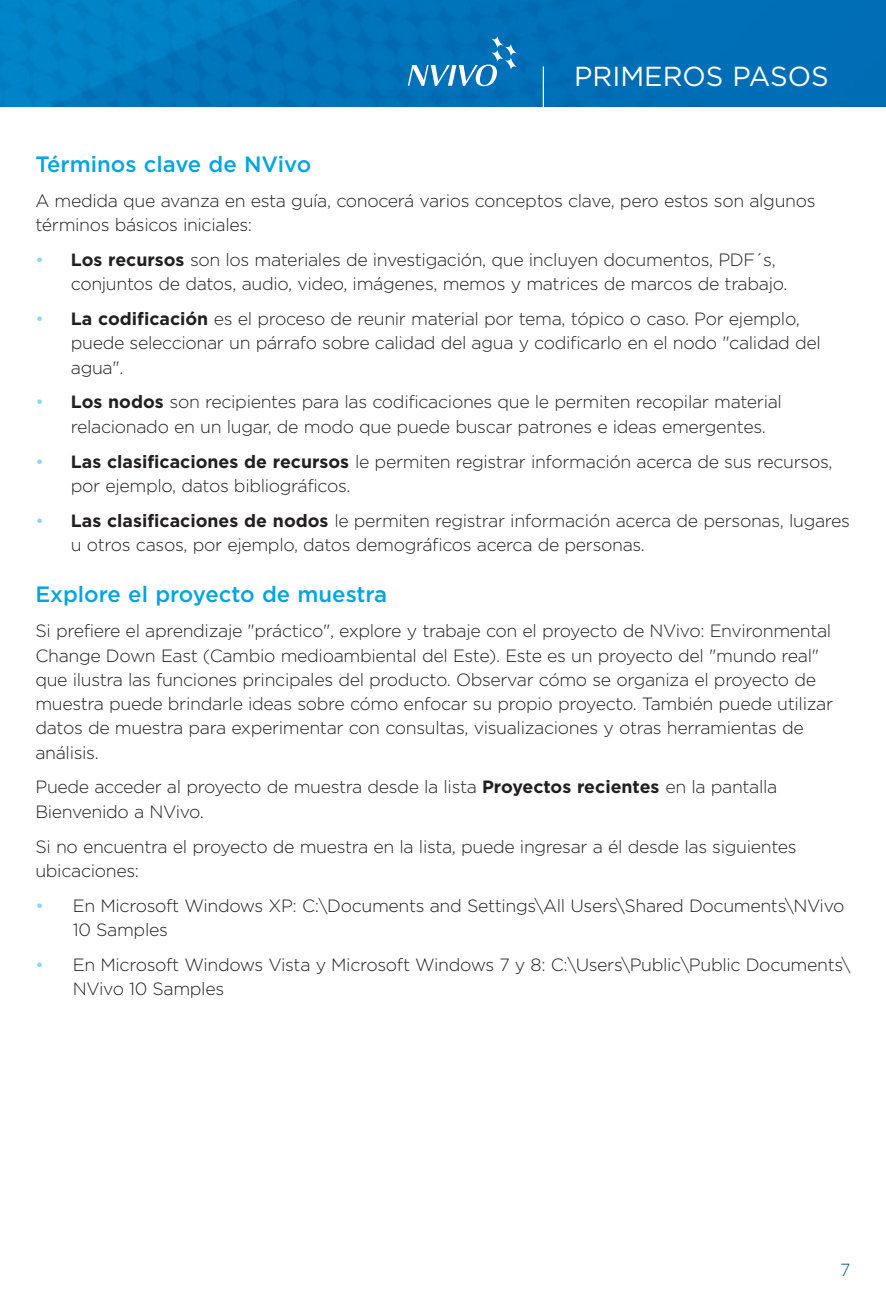
<style>
.page{position:relative;width:886px;height:1312px;background:#fff}
.page>*{position:absolute;margin:0;border:0;box-sizing:border-box;transform-origin:0 0}
.t1{font:27.5px "Gotham";color:#fff}
.Headings_-_Light_Blu{font:500 22.25px "Gotham";color:#00a5e3}
.Main_Body_Text{font:300 17.75px/24.2px "Gotham";letter-spacing:-.02em;color:#231f20}
.t2{font:300 17.5px "Gotham";color:#0157a8}
.s1{font-weight:400;color:#8dd7f7}
.s2{font-weight:700}
</style>
<div class="page">
<img style="left:35px;top:0;width:851px;height:106px">
<svg style="left:408px;top:35px;width:110px;height:51px;background:#2584c1"></svg>
<hr style="left:543px;top:66px;width:1px;height:57px;background:#fff">
<div style="left:0;top:0;width:35px;height:106px;background:#0083c7"></div>
<h1 class="t1" style="left:574px;top:59px;width:256px">PRIMEROS PASOS</h1>
<p class="Headings_-_Light_Blu" style="left:35px;top:149px;width:277px">Términos clave de NVivo</p>
<p class="Main_Body_Text" style="left:35px;top:188px;width:781px">A medida que avanza en esta guía, conocerá varios conceptos clave, pero estos son algunos términos básicos iniciales:</p>
<p class="Main_Body_Text" style="left:71px;top:247px;width:718px;text-indent:-35px"><span class="s1">•</span> <span class="s2">Los recursos</span> son los materiales de investigación, que incluyen documentos, PDF´s, conjuntos de datos, audio, video, imágenes, memos y matrices de marcos de trabajo.</p>
<p class="Main_Body_Text" style="left:71px;top:306px;width:751px;text-indent:-35px"><span class="s1">•</span> <span class="s2">La codificación</span> es el proceso de reunir material por tema, tópico o caso. Por ejemplo, puede seleccionar un párrafo sobre calidad del agua y codificarlo en el nodo "calidad del agua".</p>
<p class="Main_Body_Text" style="left:71px;top:389px;width:712px;text-indent:-35px"><span class="s1">•</span> <span class="s2">Los nodos</span> son recipientes para las codificaciones que le permiten recopilar material relacionado en un lugar, de modo que puede buscar patrones e ideas emergentes.</p>
<p class="Main_Body_Text" style="left:71px;top:448px;width:763px;text-indent:-35px"><span class="s1">•</span> <span class="s2">Las clasificaciones de recursos</span> le permiten registrar información acerca de sus recursos, por ejemplo, datos bibliográficos.</p>
<p class="Main_Body_Text" style="left:71px;top:507px;width:781px;text-indent:-35px"><span class="s1">•</span> <span class="s2">Las clasificaciones de nodos</span> le permiten registrar información acerca de personas, lugares u otros casos, por ejemplo, datos demográficos acerca de personas.</p>
<p class="Headings_-_Light_Blu" style="left:35px;top:579px;width:353px">Explore el proyecto de muestra</p>
<p class="Main_Body_Text" style="left:35px;top:618px;width:799px">Si prefiere el aprendizaje "práctico", explore y trabaje con el proyecto de NVivo: Environmental Change Down East (Cambio medioambiental del Este). Este es un proyecto del "mundo real" que ilustra las funciones principales del producto. Observar cómo se organiza el proyecto de muestra puede brindarle ideas sobre cómo enfocar su propio proyecto. También puede utilizar datos de muestra para experimentar con consultas, visualizaciones y otras herramientas de análisis.</p>
<p class="Main_Body_Text" style="left:35px;top:774px;width:743px">Puede acceder al proyecto de muestra desde la lista <span class="s2">Proyectos recientes</span> en la pantalla<br>Bienvenido a NVivo.</p>
<p class="Main_Body_Text" style="left:35px;top:833px;width:763px">Si no encuentra el proyecto de muestra en la lista, puede ingresar a él desde las siguientes ubicaciones:</p>
<p class="Main_Body_Text" style="left:73px;top:892px;width:773px;text-indent:-38px"><span class="s1">•</span> En Microsoft Windows XP: C:\Documents and Settings\All Users\Shared Documents\NVivo<br>10 Samples</p>
<p class="Main_Body_Text" style="left:73px;top:951px;width:779px;text-indent:-38px"><span class="s1">•</span> En Microsoft Windows Vista y Microsoft Windows 7 y 8: C:\Users\Public\Public Documents\<br>NVivo 10 Samples</p>
<p class="t2" style="left:840px;top:1258px;width:12px">7</p>
</div>
